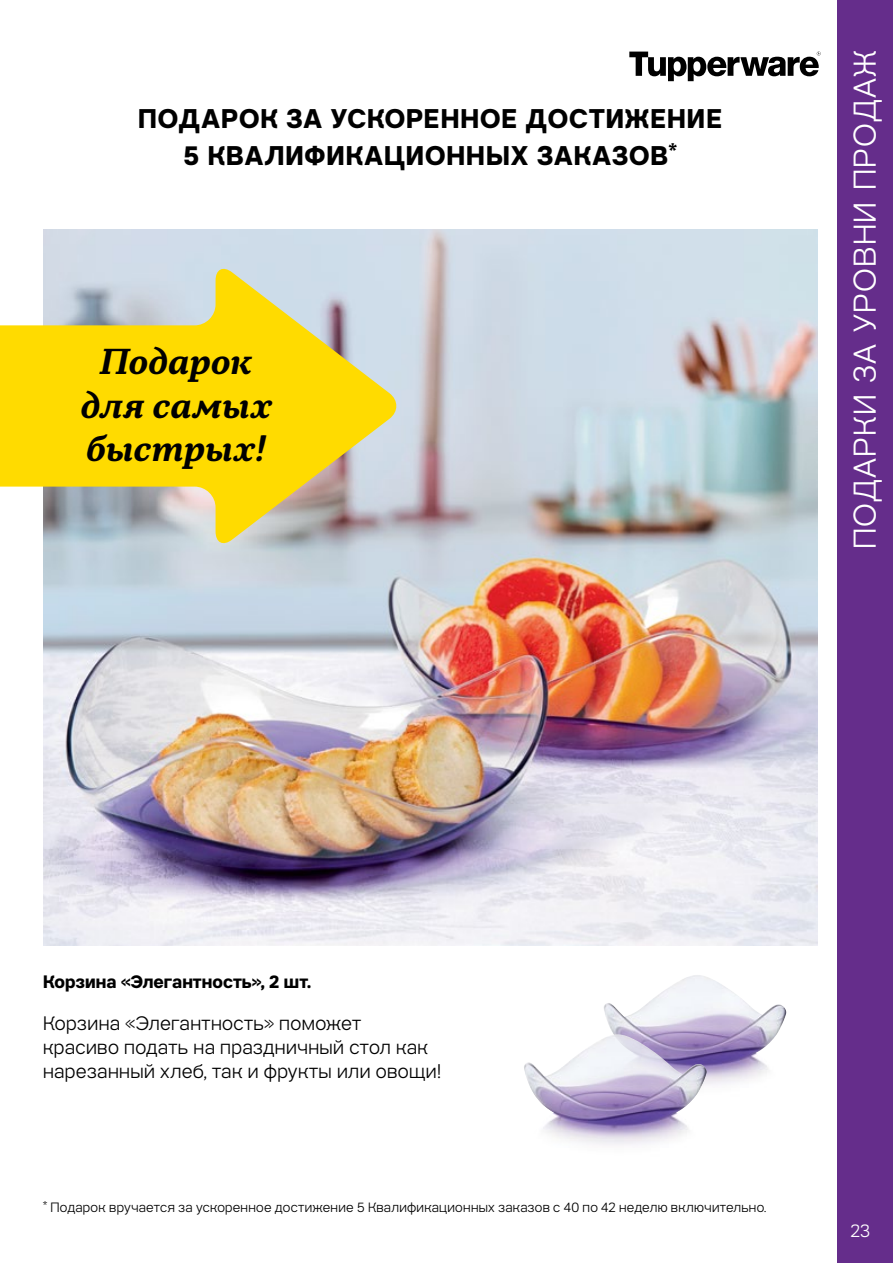
<style>
.page{position:relative;width:893px;height:1263px;background:#fff}
.page>*{position:absolute;margin:0;border:0;box-sizing:border-box;transform-origin:0 0}
.t1{font:italic 700 36px/43.2px "Tupper Serif";letter-spacing:.015em;color:#000;text-align:center}
.t2{font:300 31.5px "Tupper PRO";letter-spacing:.04em;color:#fff}
.t3{font:700 27px/36.6px "Tupper PRO";letter-spacing:.035em;color:#000;text-align:center}
.t4{font:300 19.5px/24px "Tupper PRO";letter-spacing:.015em;color:#000}
.t5{font:700 18px "Tupper PRO";color:#000}
.t6{font:300 18px "Tupper PRO";color:#fff}
.t7{font:300 13.5px "Tupper PRO";letter-spacing:.02em;color:#000}
</style>
<div class="page">
<img style="left:43px;top:230px;width:774px;height:715px">
<img style="left:604px;top:975px;width:182px;height:110px">
<img style="left:543px;top:1125px;width:75px;height:20px">
<img style="left:524px;top:1034px;width:183px;height:91px">
<svg style="left:0;top:265px;width:399px;height:282px;background:#e5d45c"></svg>
<svg style="left:629px;top:52px;width:192px;height:29px"></svg>
<div style="left:838px;top:0;width:55px;height:1263px;background:#652d8b"></div>
<h3 class="t3" style="left:138px;top:99px;width:585px">ПОДАРОК ЗА УСКОРЕННОЕ ДОСТИЖЕНИЕ<br>5 КВАЛИФИКАЦИОННЫХ ЗАКАЗОВ*</h3>
<h1 class="t1" style="left:81px;top:341px;width:192px">Подарок для самых быстрых!</h1>
<h2 class="t2" style="left:839px;top:549px;width:501px;rotate:-90deg">ПОДАРКИ ЗА УРОВНИ ПРОДАЖ</h2>
<p class="t5" style="left:43px;top:967px;width:270px">Корзина «Элегантность», 2 шт.</p>
<p class="t4" style="left:43px;top:1009px;width:399px">Корзина «Элегантность» поможет красиво подать на праздничный стол как нарезанный хлеб, так и фрукты или овощи!</p>
<p class="t7" style="left:43px;top:1196px;width:725px">* Подарок вручается за ускоренное достижение 5 Квалификационных заказов с 40 по 42 неделю включительно.</p>
<p class="t6" style="left:850px;top:1216px;width:21px">23</p>
</div>
